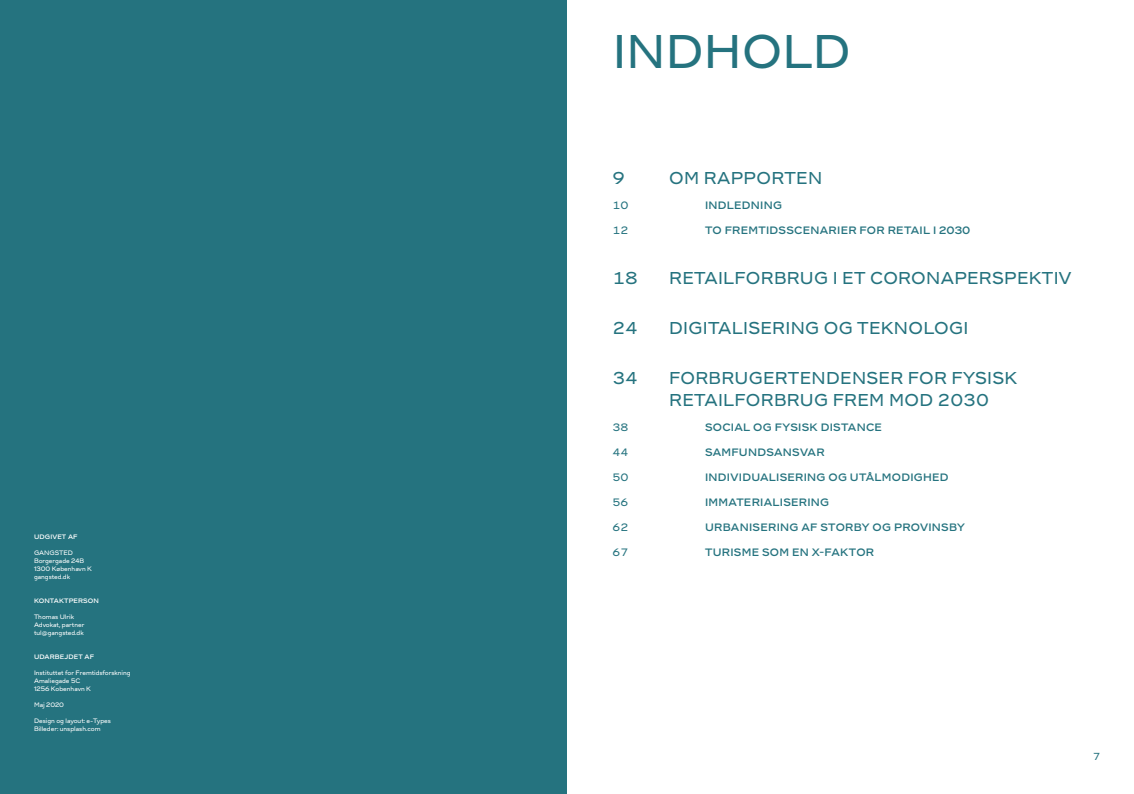
<style>
.page{position:relative;width:1134px;height:794px;background:#fff}
.page>*{position:absolute;margin:0;border:0;box-sizing:border-box;transform-origin:0 0}
.RUBRIK_44_52pt{font:44px "DS737 Expanded";letter-spacing:.005em;color:#25737f}
.TOC_Tekst_10_13{font:16px/22px "DS737 Expanded";letter-spacing:.02em;color:#25737f}
.Mellemrubrik_10_13pt{font:500 10px "DS737 Expanded";letter-spacing:.03em;color:#25737f}
.TOC_Tekst_10_13-2{font:10px "DS737 Expanded";color:#25737f}
.t1{font:9.5px "DS737 Expanded";color:#25737f}
.Tekst_10_13pt{font:6px "DS737 Expanded";color:#fff}
.Tekst_10_13pt-2{font:500 6px "DS737 Expanded";letter-spacing:.02em;color:#fff}
</style>
<div class="page">
<div style="left:0;top:0;width:567px;height:794px;background:#25737f"></div>
<p class="Tekst_10_13pt-2" style="left:34px;top:531px;width:45px">UDGIVET AF</p>
<p class="Tekst_10_13pt" style="left:34px;top:547px;width:40px">GANGSTED</p>
<p class="Tekst_10_13pt" style="left:34px;top:555px;width:52px">Borgergade 24B</p>
<p class="Tekst_10_13pt" style="left:34px;top:563px;width:59px">1300 København K</p>
<p class="Tekst_10_13pt" style="left:34px;top:571px;width:38px">gangsted.dk</p>
<p class="Tekst_10_13pt-2" style="left:34px;top:595px;width:66px">KONTAKTPERSON</p>
<p class="Tekst_10_13pt" style="left:34px;top:611px;width:42px">Thomas Ulrik</p>
<p class="Tekst_10_13pt" style="left:34px;top:619px;width:52px">Advokat, partner</p>
<p class="Tekst_10_13pt" style="left:34px;top:627px;width:51px">tul@gangsted.dk</p>
<p class="Tekst_10_13pt-2" style="left:34px;top:651px;width:62px">UDARBEJDET AF</p>
<p class="Tekst_10_13pt" style="left:34px;top:667px;width:98px">Instituttet for Fremtidsforskning</p>
<p class="Tekst_10_13pt" style="left:34px;top:675px;width:48px">Amaliegade 5C</p>
<p class="Tekst_10_13pt" style="left:34px;top:683px;width:58px">1256 Kobenhavn K</p>
<p class="Tekst_10_13pt" style="left:34px;top:699px;width:32px">Maj 2020</p>
<p class="Tekst_10_13pt" style="left:34px;top:715px;width:78px">Design og layout: e-Types</p>
<p class="Tekst_10_13pt" style="left:34px;top:723px;width:68px">Billeder: unsplash.com</p>
<p class="RUBRIK_44_52pt" style="left:613px;top:15px;width:239px">INDHOLD</p>
<p class="TOC_Tekst_10_13" style="left:612px;top:167px;width:14px">9</p>
<p class="TOC_Tekst_10_13-2" style="left:612px;top:197px;width:18px">10</p>
<p class="TOC_Tekst_10_13-2" style="left:612px;top:222px;width:18px">12</p>
<p class="TOC_Tekst_10_13" style="left:612px;top:267px;width:27px">18</p>
<p class="TOC_Tekst_10_13" style="left:612px;top:317px;width:27px">24</p>
<p class="TOC_Tekst_10_13" style="left:612px;top:367px;width:27px">34</p>
<p class="TOC_Tekst_10_13-2" style="left:612px;top:419px;width:18px">38</p>
<p class="TOC_Tekst_10_13-2" style="left:612px;top:444px;width:18px">44</p>
<p class="TOC_Tekst_10_13-2" style="left:612px;top:469px;width:18px">50</p>
<p class="TOC_Tekst_10_13-2" style="left:612px;top:494px;width:18px">56</p>
<p class="TOC_Tekst_10_13-2" style="left:612px;top:519px;width:18px">62</p>
<p class="TOC_Tekst_10_13-2" style="left:612px;top:544px;width:18px">67</p>
<p class="TOC_Tekst_10_13" style="left:669px;top:167px;width:155px">OM RAPPORTEN</p>
<p class="Mellemrubrik_10_13pt" style="left:705px;top:196px;width:79px">INDLEDNING</p>
<p class="Mellemrubrik_10_13pt" style="left:705px;top:221px;width:267px">TO FREMTIDSSCENARIER FOR RETAIL I 2030</p>
<p class="TOC_Tekst_10_13" style="left:669px;top:267px;width:404px">RETAILFORBRUG I ET CORONAPERSPEKTIV</p>
<p class="TOC_Tekst_10_13" style="left:669px;top:317px;width:301px">DIGITALISERING OG TEKNOLOGI</p>
<p class="TOC_Tekst_10_13" style="left:669px;top:367px;width:349px">FORBRUGERTENDENSER FOR FYSISK<br>RETAILFORBRUG FREM MOD 2030</p>
<p class="Mellemrubrik_10_13pt" style="left:705px;top:418px;width:178px">SOCIAL OG FYSISK DISTANCE</p>
<p class="Mellemrubrik_10_13pt" style="left:705px;top:443px;width:121px">SAMFUNDSANSVAR</p>
<p class="Mellemrubrik_10_13pt" style="left:705px;top:468px;width:245px">INDIVIDUALISERING OG UTÅLMODIGHED</p>
<p class="Mellemrubrik_10_13pt" style="left:705px;top:493px;width:126px">IMMATERIALISERING</p>
<p class="Mellemrubrik_10_13pt" style="left:705px;top:518px;width:261px">URBANISERING AF STORBY OG PROVINSBY</p>
<p class="Mellemrubrik_10_13pt" style="left:705px;top:543px;width:171px">TURISME SOM EN X-FAKTOR</p>
<h3 class="t1" style="left:1094px;top:748px;width:7px">7</h3>
</div>
